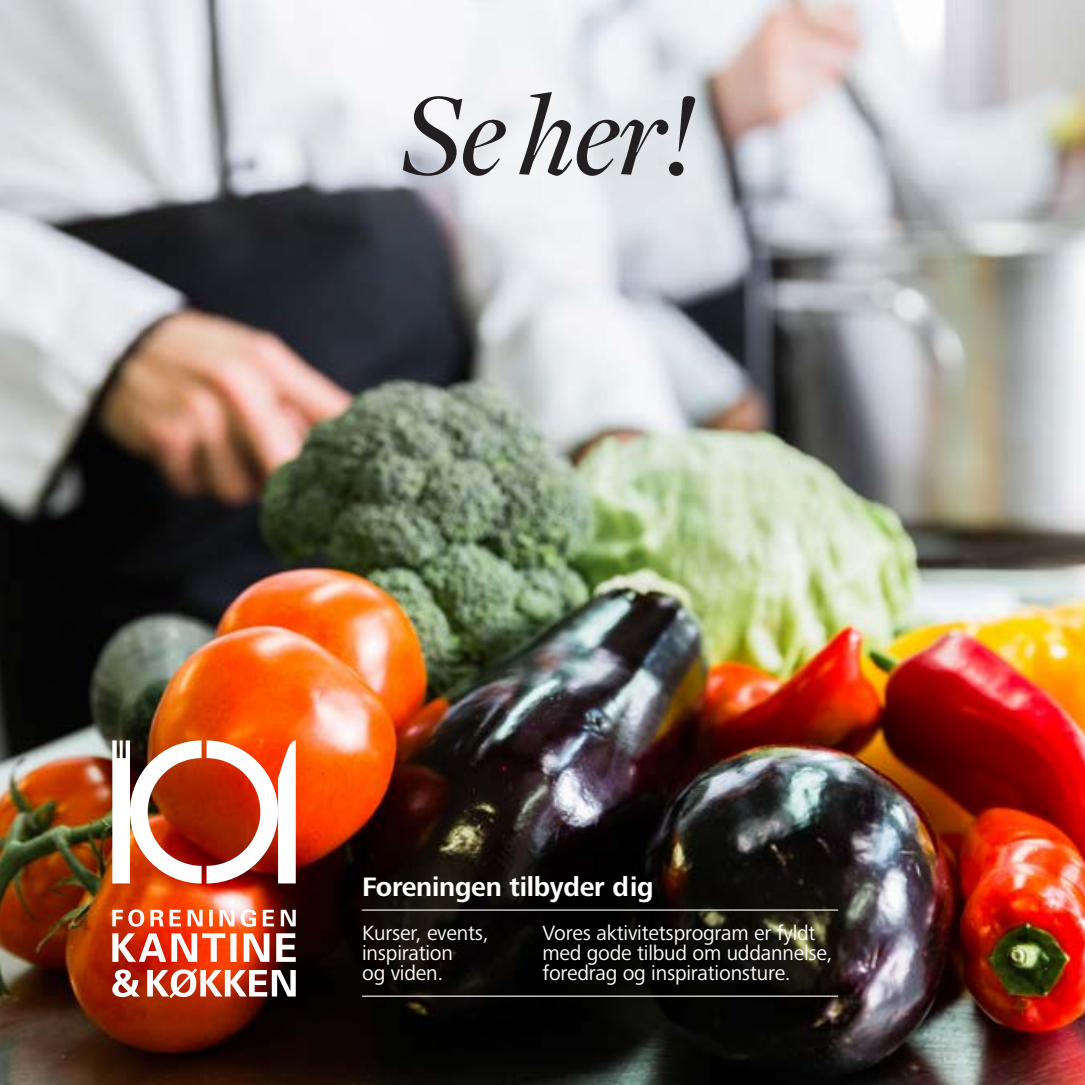
<style>
.page{position:relative;width:1085px;height:1085px;background:#fff}
.page>*{position:absolute;margin:0;border:0;box-sizing:border-box;transform-origin:0 0}
.t1{font:italic 500 122.17px "Freight Disp";color:#231f20}
.t2{font:700 27.68px "Frutiger Next Pro";letter-spacing:-.01em;color:#fff}
.t3{font:21.38px/20.2px "Frutiger Next Pro";letter-spacing:-.01em;color:#fff}
</style>
<div class="page">
<img style="left:0;top:0;width:1084px;height:1084px">
<svg style="left:112px;top:740px;width:184px;height:143px"></svg>
<svg style="left:112px;top:933px;width:184px;height:28px"></svg>
<svg style="left:112px;top:909px;width:184px;height:17px"></svg>
<svg style="left:147px;top:968px;width:149px;height:30px"></svg>
<svg style="left:112px;top:969px;width:28px;height:27px"></svg>
<hr style="left:362px;top:909px;width:476px;height:1px;background:#fff">
<hr style="left:362px;top:995px;width:476px;height:1px;background:#fff">
<h1 class="t1" style="left:402px;top:70px;width:295px">Se her!</h1>
<p class="t2" style="left:362px;top:870px;width:293px">Foreningen tilbyder dig</p>
<p class="t3" style="left:362px;top:922px;width:128px">Kurser, events, inspiration<br>og viden.</p>
<p class="t3" style="left:542px;top:922px;width:291px">Vores aktivitetsprogram er fyldt med gode tilbud om uddannelse, foredrag og inspirationsture.</p>
</div>
